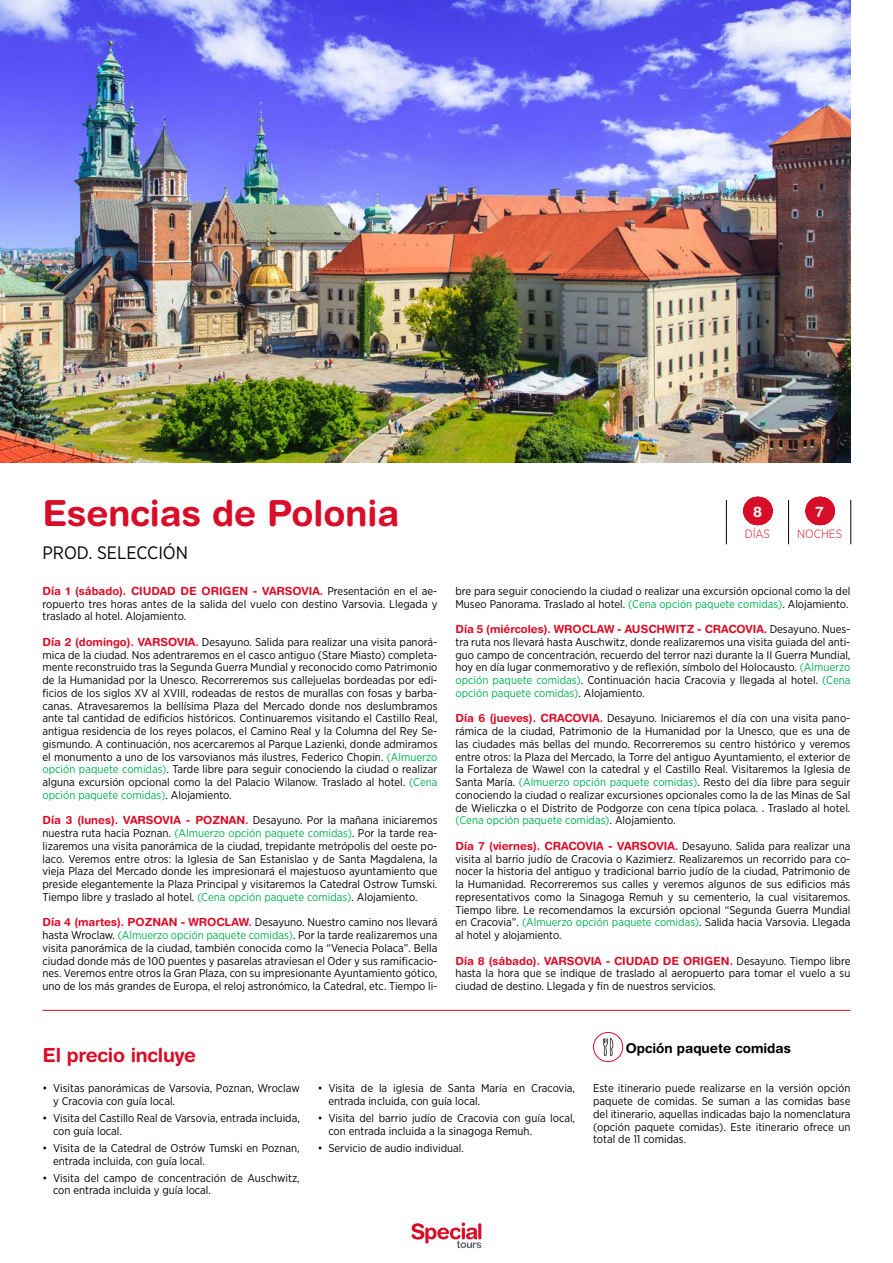
<style>
.page{position:relative;width:893px;height:1263px;background:#fff}
.page>*{position:absolute;margin:0;border:0;box-sizing:border-box;transform-origin:0 0}
.titular{font:700 36px "Helvetica Rounded LT Std";color:#d80e28}
.itinerario{font:700 19.5px "Helvetica Rounded LT Std";letter-spacing:-.01em;color:#d80e28}
.itinerario-2{font:18px "Gotham Narrow";color:#000}
.numeros{font:700 14.55px "Helvetica Rounded LT Std";color:#fff}
.itinerario-3{font:700 13.5px "Helvetica Rounded LT Std";color:#000}
.t1{font:300 12px "Gotham Narrow";color:#d80e28}
.itinerario-4{font:11.25px/12.8px "Gotham Narrow";color:#000;text-align:justify}
.s1{font-family:"Helvetica Rounded LT Std";font-weight:700;color:#d80e28}
.s2{color:#00b050}
</style>
<div class="page">
<div style="left:593px;top:1032px;width:30px;height:30px;border:1px solid #d80e28;border-radius:50%"></div>
<svg style="left:603px;top:1038px;width:10px;height:18px"></svg>
<hr style="left:43px;top:1010px;width:807px;height:1px;background:#d80e28">
<svg style="left:726px;top:500px;width:1px;height:44px"></svg>
<svg style="left:788px;top:500px;width:1px;height:44px"></svg>
<svg style="left:850px;top:500px;width:1px;height:44px"></svg>
<svg style="left:757px;top:497px;width:2px;height:28px"></svg>
<svg style="left:819px;top:497px;width:2px;height:28px"></svg>
<svg style="left:412px;top:1222px;width:69px;height:26px"></svg>
<img style="left:0;top:0;width:850px;height:462px">
<p class="titular" style="left:43px;top:492px;width:359px">Esencias de Polonia</p>
<p class="itinerario-2" style="left:43px;top:541px;width:147px">PROD. SELECCIÓN</p>
<p class="itinerario-4" style="left:43px;top:584px;width:396px"><span class="s1">Día 1 (sábado). CIUDAD DE ORIGEN - VARSOVIA.</span> Presentación en el ae&shy;ropuerto tres horas antes de la salida del vuelo con destino Varsovia. Llegada y traslado al hotel. Alojamiento.</p>
<p class="itinerario-4" style="left:43px;top:635px;width:396px"><span class="s1">Día 2 (domingo). VARSOVIA.</span> Desayuno. Salida para realizar una visita panorá&shy;mica de la ciudad. Nos adentraremos en el casco antiguo (Stare Miasto) completa&shy;mente reconstruido tras la Segunda Guerra Mundial y reconocido como Patrimonio de la Humanidad por la Unesco. Recorreremos sus callejuelas bordeadas por edi&shy;ficios de los siglos XV al XVIII, rodeadas de restos de murallas con fosas y barba&shy;canas. Atravesaremos la bellísima Plaza del Mercado donde nos deslumbramos ante tal cantidad de edificios históricos. Continuaremos visitando el Castillo Real, antigua residencia de los reyes polacos, el Camino Real y la Columna del Rey Se&shy;gismundo. A continuación, nos acercaremos al Parque Lazienki, donde admiramos el monumento a uno de los varsovianos más ilustres, Federico Chopin. <span class="s2">(Almuerzo opción paquete comidas)</span>. Tarde libre para seguir conociendo la ciudad o realizar alguna excursión opcional como la del Palacio Wilanow. Traslado al hotel. <span class="s2">(Cena opción paquete comidas)</span>. Alojamiento.</p>
<p class="itinerario-4" style="left:43px;top:814px;width:396px"><span class="s1">Día 3 (lunes). VARSOVIA - POZNAN.</span> Desayuno. Por la mañana iniciaremos nuestra ruta hacia Poznan. <span class="s2">(Almuerzo opción paquete comidas)</span>. Por la tarde rea&shy;lizaremos una visita panorámica de la ciudad, trepidante metrópolis del oeste po&shy;laco. Veremos entre otros: la Iglesia de San Estanislao y de Santa Magdalena, la vieja Plaza del Mercado donde les impresionará el majestuoso ayuntamiento que preside elegantemente la Plaza Principal y visitaremos la Catedral Ostrow Tumski.<br>Tiempo libre y traslado al hotel. <span class="s2">(Cena opción paquete comidas)</span>. Alojamiento.</p>
<p class="itinerario-4" style="left:43px;top:916px;width:396px"><span class="s1">Día 4 (martes). POZNAN - WROCLAW.</span> Desayuno. Nuestro camino nos llevará hasta Wroclaw. <span class="s2">(Almuerzo opción paquete comidas)</span>. Por la tarde realizaremos una visita panorámica de la ciudad, también conocida como la “Venecia Polaca”. Bella ciudad donde más de 100 puentes y pasarelas atraviesan el Oder y sus ramificacio&shy;nes. Veremos entre otros la Gran Plaza, con su impresionante Ayuntamiento gótico, uno de los más grandes de Europa, el reloj astronómico, la Catedral, etc. Tiempo li-</p>
<p class="numeros" style="left:753px;top:503px;width:10px">8</p>
<p class="numeros" style="left:815px;top:503px;width:10px">7</p>
<p class="t1" style="left:745px;top:527px;width:27px">DÍAS</p>
<p class="t1" style="left:797px;top:527px;width:47px">NOCHES</p>
<p class="itinerario-4" style="left:455px;top:584px;width:396px">bre para seguir conociendo la ciudad o realizar una excursión opcional como la del<br>Museo Panorama. Traslado al hotel. <span class="s2">(Cena opción paquete comidas)</span>. Alojamiento.</p>
<p class="itinerario-4" style="left:455px;top:622px;width:396px"><span class="s1">Día 5 (miércoles). WROCLAW - AUSCHWITZ - CRACOVIA.</span> Desayuno. Nues&shy;tra ruta nos llevará hasta Auschwitz, donde realizaremos una visita guiada del anti&shy;guo campo de concentración, recuerdo del terror nazi durante la II Guerra Mundial, hoy en día lugar conmemorativo y de reflexión, símbolo del Holocausto. <span class="s2">(Almuerzo opción paquete comidas)</span>. Continuación hacia Cracovia y llegada al hotel. <span class="s2">(Cena opción paquete comidas)</span>. Alojamiento.</p>
<p class="itinerario-4" style="left:455px;top:712px;width:396px"><span class="s1">Día 6 (jueves). CRACOVIA.</span> Desayuno. Iniciaremos el día con una visita pano&shy;rámica de la ciudad, Patrimonio de la Humanidad por la Unesco, que es una de las ciudades más bellas del mundo. Recorreremos su centro histórico y veremos entre otros: la Plaza del Mercado, la Torre del antiguo Ayuntamiento, el exterior de la Fortaleza de Wawel con la catedral y el Castillo Real. Visitaremos la Iglesia de Santa María. <span class="s2">(Almuerzo opción paquete comidas)</span>. Resto del día libre para seguir conociendo la ciudad o realizar excursiones opcionales como la de las Minas de Sal de Wieliczka o el Distrito de Podgorze con cena típica polaca. . Traslado al hotel. <span class="s2">(Cena opción paquete comidas)</span>. Alojamiento.</p>
<p class="itinerario-4" style="left:455px;top:839px;width:396px"><span class="s1">Día 7 (viernes). CRACOVIA - VARSOVIA.</span> Desayuno. Salida para realizar una visita al barrio judío de Cracovia o Kazimierz. Realizaremos un recorrido para co&shy;nocer la historia del antiguo y tradicional barrio judío de la ciudad, Patrimonio de la Humanidad. Recorreremos sus calles y veremos algunos de sus edificios más representativos como la Sinagoga Remuh y su cementerio, la cual visitaremos.<br>Tiempo libre. Le recomendamos la excursión opcional “Segunda Guerra Mundial en Cracovia”. <span class="s2">(Almuerzo opción paquete comidas)</span>. Salida hacia Varsovia. Llegada al hotel y alojamiento.</p>
<p class="itinerario-4" style="left:455px;top:954px;width:396px"><span class="s1">Día 8 (sábado). VARSOVIA - CIUDAD DE ORIGEN.</span> Desayuno. Tiempo libre hasta la hora que se indique de traslado al aeropuerto para tomar el vuelo a su ciudad de destino. Llegada y fin de nuestros servicios.</p>
<p class="itinerario" style="left:43px;top:1043px;width:155px">El precio incluye</p>
<p class="itinerario-3" style="left:626px;top:1040px;width:167px">Opción paquete comidas</p>
<p class="itinerario-4" style="left:53px;top:1082px;width:248px;text-indent:-11px">• Visitas panorámicas de Varsovia, Poznan, Wroclaw y Cracovia con guía local.</p>
<p class="itinerario-4" style="left:53px;top:1111px;width:248px;text-indent:-11px">• Visita del Castillo Real de Varsovia, entrada incluida, con guía local.</p>
<p class="itinerario-4" style="left:53px;top:1141px;width:248px;text-indent:-11px">• Visita de la Catedral de Ostrów Tumski en Poznan, entrada incluida, con guía local.</p>
<p class="itinerario-4" style="left:53px;top:1171px;width:248px;text-indent:-11px">• Visita del campo de concentración de Auschwitz, con entrada incluida y guía local.</p>
<p class="itinerario-4" style="left:328px;top:1082px;width:248px;text-indent:-10px">• Visita de la iglesia de Santa María en Cracovia, entrada incluida, con guía local.</p>
<p class="itinerario-4" style="left:328px;top:1111px;width:248px;text-indent:-10px">• Visita del barrio judío de Cracovia con guía local, con entrada incluida a la sinagoga Remuh.</p>
<p class="itinerario-4" style="left:318px;top:1141px;width:148px">• Servicio de audio individual.</p>
<p class="itinerario-4" style="left:593px;top:1082px;width:259px">Este itinerario puede realizarse en la versión opción paquete de comidas. Se suman a las comidas base del itinerario, aquellas indicadas bajo la nomenclatura (opción paquete comidas). Este itinerario ofrece un total de 11 comidas.</p>
</div>
